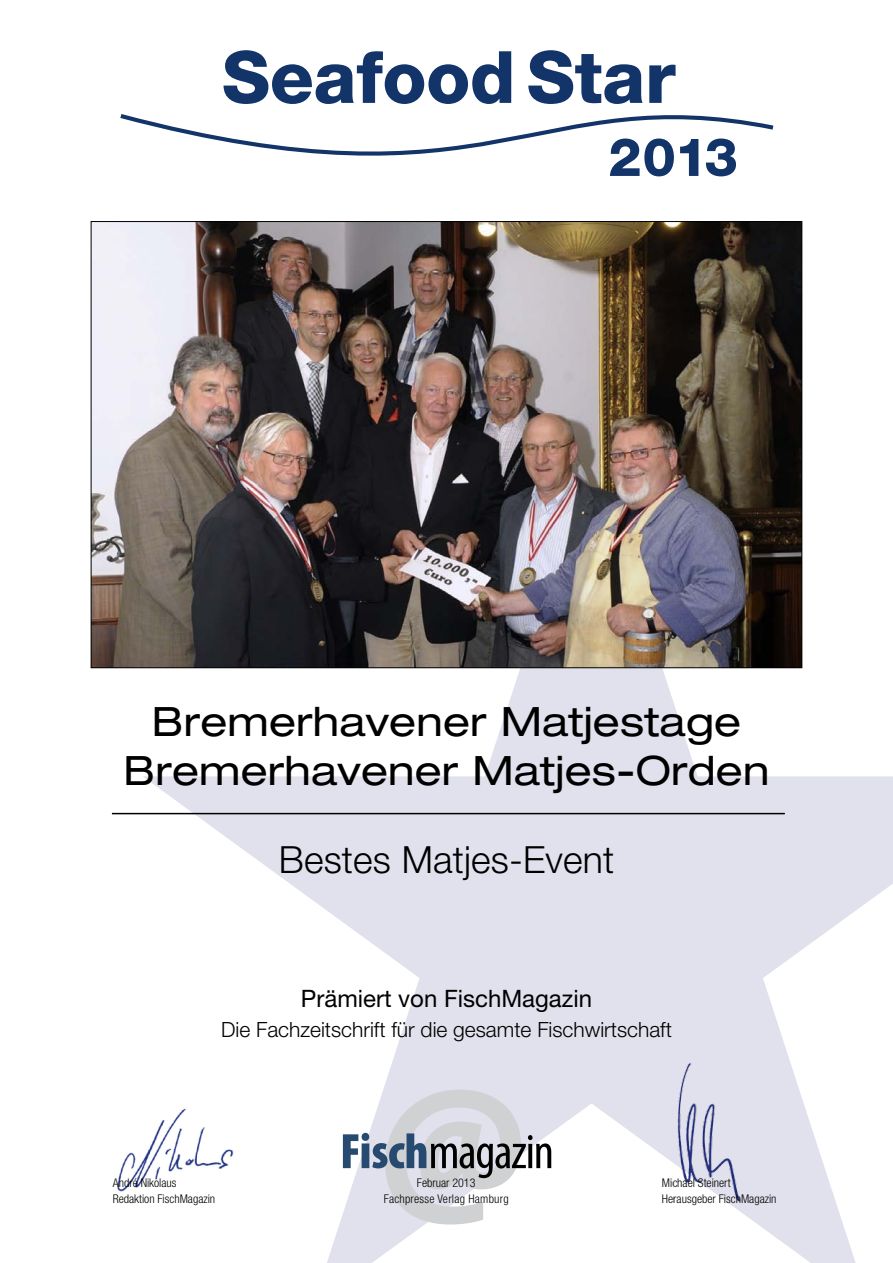
<style>
.page{position:relative;width:893px;height:1263px;background:#fff}
.page>*{position:absolute;margin:0;border:0;box-sizing:border-box;transform-origin:0 0}
.t1{font:800 72.3px "Helvetica Neue LT Std";letter-spacing:-.005em;color:#123469}
.t2{font:800 52.95px "Helvetica Neue LT Std";color:#123469}
.t3{font:expanded 40.5px/48.6px "Helvetica Neue LT Std";letter-spacing:.005em;color:#000;text-align:center}
.t4{font:300 37.5px "Helvetica Neue LT Std";letter-spacing:.005em;color:#000}
.t5{font:24px "Helvetica Neue LT Std";color:#000}
.t6{font:300 21px "Helvetica Neue LT Std";color:#000}
.t7{font:300 condensed 12px/15px "Helvetica Neue LT Std";color:#000}
.t8{font:300 condensed 12px/15px "Helvetica Neue LT Std";letter-spacing:.02em;color:#000;text-align:center}
</style>
<div class="page">
<svg style="left:120px;top:114px;width:654px;height:42px"></svg>
<hr style="left:112px;top:813px;width:673px;height:1px;background:#000">
<img style="left:117px;top:1152px;width:25px;height:40px">
<img style="left:93px;top:223px;width:707px;height:443px">
<svg style="left:142px;top:437px;width:661px;height:788px"></svg>
<h1 class="t1" style="left:222px;top:34px;width:455px">Seafood Star</h1>
<h2 class="t2" style="left:608px;top:126px;width:131px">2013</h2>
<h3 class="t3" style="left:124px;top:696px;width:647px">Bremerhavener Matjestage<br>Bremerhavener Matjes-Orden</h3>
<h3 class="t4" style="left:279px;top:836px;width:337px">Bestes Matjes-Event</h3>
<h3 class="t5" style="left:301px;top:984px;width:293px">Prämiert von FischMagazin</h3>
<h3 class="t6" style="left:221px;top:1016px;width:452px">Die Fachzeitschrift für die gesamte Fischwirtschaft</h3>
<p class="t7" style="left:113px;top:1176px;width:104px">André Nikolaus<br>Redaktion FischMagazin</p>
<p class="t8" style="left:384px;top:1176px;width:127px">Februar 2013<br>Fachpresse Verlag Hamburg</p>
<p class="t7" style="left:662px;top:1176px;width:116px">Michael Steinert<br>Herausgeber FischMagazin</p>
</div>
